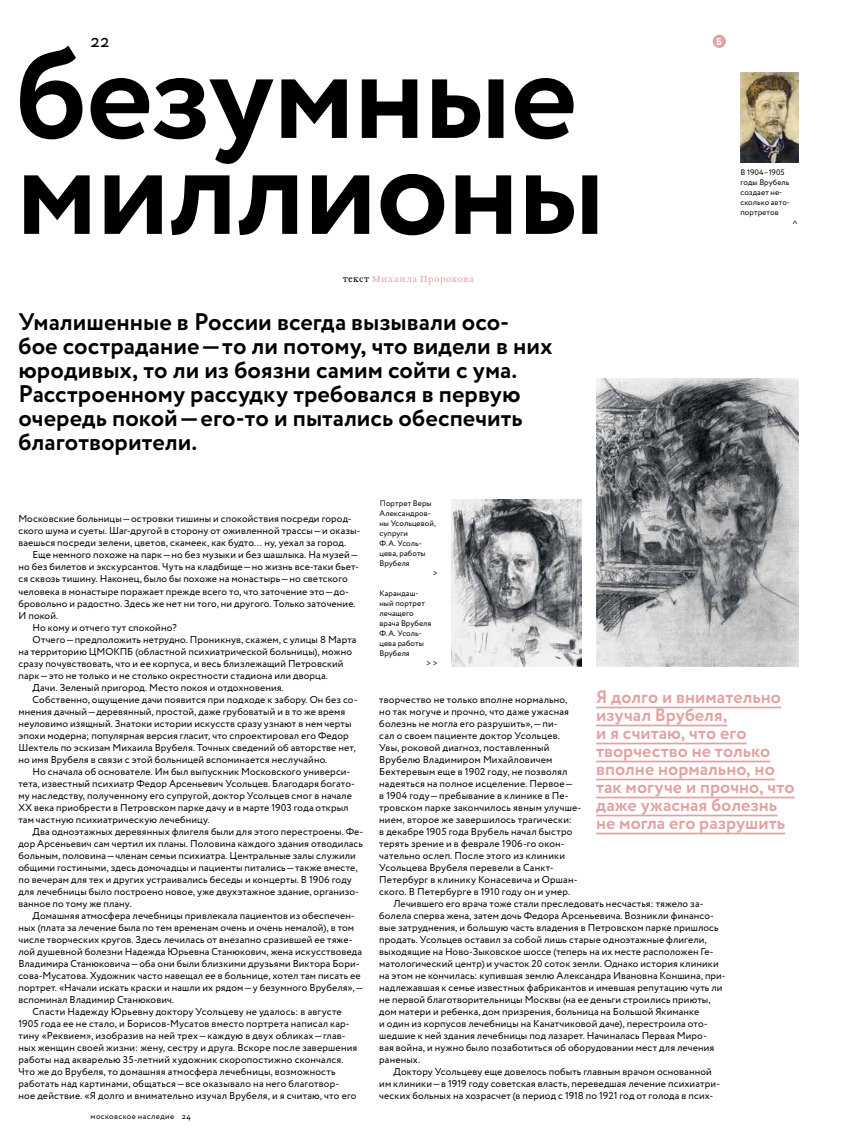
<style>
.page{position:relative;width:851px;height:1134px;background:#fff}
.page>*{position:absolute;margin:0;border:0;box-sizing:border-box;transform-origin:0 0}
.t1{font:700 130px/95.9px "Circe";letter-spacing:-.015em;color:#000}
.t2{font:700 24px/24px "Circe";color:#000}
.t3{font:700 18px/18px "Circe";color:#e1a3a1}
.t4{font:18px "Circe";color:#000}
.t5{font:10px/12px "Circe";letter-spacing:.01em;color:#000}
.t6{font:700 10px "Circe";color:#fff}
.t7{font:8.7px "William Caption";letter-spacing:.065em;color:#e1a3a1}
.t8{font:8px/10px "Circe";letter-spacing:.01em;color:#000}
.t9{font:8px "Circe";letter-spacing:.045em;color:#000}
.s1{font-size:9px;color:#000}
</style>
<div class="page">
<div style="left:712px;top:35px;width:13px;height:13px;background:#e1a3a1;border-radius:50%"></div>
<hr style="left:596px;top:707px;width:184px;height:1px;background:#e1a3a1">
<hr style="left:596px;top:725px;width:131px;height:1px;background:#e1a3a1">
<hr style="left:596px;top:743px;width:150px;height:1px;background:#e1a3a1">
<hr style="left:596px;top:761px;width:174px;height:1px;background:#e1a3a1">
<hr style="left:596px;top:779px;width:178px;height:1px;background:#e1a3a1">
<hr style="left:596px;top:797px;width:198px;height:1px;background:#e1a3a1">
<hr style="left:596px;top:815px;width:181px;height:1px;background:#e1a3a1">
<hr style="left:596px;top:833px;width:189px;height:1px;background:#e1a3a1">
<img style="left:740px;top:72px;width:58px;height:90px">
<img style="left:596px;top:378px;width:202px;height:288px">
<img style="left:451px;top:499px;width:130px;height:167px">
<h3 class="t4" style="left:91px;top:29px;width:20px">22</h3>
<p class="t6" style="left:716px;top:35px;width:8px">Б</p>
<h1 class="t1" style="left:16px;top:52px;width:591px">безумные миллионы</h1>
<p class="t7" style="left:342px;top:273px;width:132px"><span class="s1">текст</span> Михаила Пророкова</p>
<p class="t2" style="left:18px;top:311px;width:535px">Умалишенные в России всегда вызывали осо&shy;бое сострадание—то ли потому, что видели в них юродивых, то ли из боязни самим сойти с ума.<br>Расстроенному рассудку требовался в первую очередь покой—его‑то и пытались обеспечить благотворители.</p>
<p class="t8" style="left:740px;top:167px;width:51px">В 1904–1905 годы Врубель создает не‑ сколько авто‑ портретов</p>
<p class="t8" style="left:799px;top:220px;width:6px;rotate:90deg">&lt;</p>
<p class="t5" style="left:18px;top:513px;width:343px">Московские больницы—островки тишины и спокойствия посреди город‑ ского шума и суеты. Шаг-другой в сторону от оживленной трассы—и оказы‑ ваешься посреди зелени, цветов, скамеек, как будто… ну, уехал за город.</p>
<p class="t5" style="left:33px;top:549px;width:327px">Еще немного похоже на парк—но без музыки и без шашлыка. На музей—</p>
<p class="t5" style="left:18px;top:561px;width:342px">но без билетов и экскурсантов. Чуть на кладбище—но жизнь все‑таки бьет‑</p>
<p class="t5" style="left:18px;top:573px;width:331px">ся сквозь тишину. Наконец, было бы похоже на монастырь—но светского</p>
<p class="t5" style="left:18px;top:585px;width:332px">человека в монастыре поражает прежде всего то, что заточение это—до‑</p>
<p class="t5" style="left:18px;top:597px;width:339px">бровольно и радостно. Здесь же нет ни того, ни другого. Только заточение.</p>
<p class="t5" style="left:18px;top:609px;width:41px">И покой.</p>
<p class="t5" style="left:33px;top:621px;width:145px">Но кому и отчего тут спокойно?</p>
<p class="t5" style="left:33px;top:633px;width:325px">Отчего—предположить нетрудно. Проникнув, скажем, с улицы 8 Марта</p>
<p class="t5" style="left:18px;top:645px;width:335px">на территорию ЦМОКПБ (областной психиатрической больницы), можно</p>
<p class="t5" style="left:18px;top:657px;width:326px">сразу почувствовать, что и ее корпуса, и весь близлежащий Петровский</p>
<p class="t5" style="left:18px;top:669px;width:311px">парк—это не только и не столько окрестности стадиона или дворца.</p>
<p class="t5" style="left:33px;top:681px;width:252px">Дачи. Зеленый пригород. Место покоя и отдохновения.</p>
<p class="t5" style="left:33px;top:693px;width:326px">Собственно, ощущение дачи появится при подходе к забору. Он без со‑</p>
<p class="t5" style="left:18px;top:705px;width:328px">мнения дачный—деревянный, простой, даже грубоватый и в то же время</p>
<p class="t5" style="left:18px;top:717px;width:334px">неуловимо изящный. Знатоки истории искусств сразу узнают в нем черты</p>
<p class="t5" style="left:18px;top:729px;width:332px">эпохи модерна; популярная версия гласит, что спроектировал его Федор</p>
<p class="t5" style="left:18px;top:741px;width:339px">Шехтель по эскизам Михаила Врубеля. Точных сведений об авторстве нет,</p>
<p class="t5" style="left:18px;top:753px;width:310px">но имя Врубеля в связи с этой больницей вспоминается неслучайно.</p>
<p class="t5" style="left:33px;top:765px;width:319px">Но сначала об основателе. Им был выпускник Московского универси‑</p>
<p class="t5" style="left:18px;top:777px;width:338px">тета, известный психиатр Федор Арсеньевич Усольцев. Благодаря богато‑</p>
<p class="t5" style="left:18px;top:789px;width:335px">му наследству, полученному его супругой, доктор Усольцев смог в начале</p>
<p class="t5" style="left:18px;top:801px;width:331px">ХХ века приобрести в Петровском парке дачу и в марте 1903 года открыл</p>
<p class="t5" style="left:18px;top:813px;width:193px">там частную психиатрическую лечебницу.</p>
<p class="t5" style="left:33px;top:825px;width:332px">Два одноэтажных деревянных флигеля были для этого перестроены. Фе‑</p>
<p class="t5" style="left:18px;top:837px;width:346px">дор Арсеньевич сам чертил их планы. Половина каждого здания отводилась</p>
<p class="t5" style="left:18px;top:849px;width:339px">больным, половина—членам семьи психиатра. Центральные залы служили</p>
<p class="t5" style="left:18px;top:861px;width:340px">общими гостиными, здесь домочадцы и пациенты питались—также вместе,</p>
<p class="t5" style="left:18px;top:873px;width:335px">по вечерам для тех и других устраивались беседы и концерты. В 1906 году</p>
<p class="t5" style="left:18px;top:885px;width:342px">для лечебницы было построено новое, уже двухэтажное здание, организо‑</p>
<p class="t5" style="left:18px;top:897px;width:115px">ванное по тому же плану.</p>
<p class="t5" style="left:33px;top:909px;width:323px">Домашняя атмосфера лечебницы привлекала пациентов из обеспечен‑</p>
<p class="t5" style="left:18px;top:921px;width:337px">ных (плата за лечение была по тем временам очень и очень немалой), в том</p>
<p class="t5" style="left:18px;top:933px;width:335px">числе творческих кругов. Здесь лечилась от внезапно сразившей ее тяже‑</p>
<p class="t5" style="left:18px;top:945px;width:345px">лой душевной болезни Надежда Юрьевна Станюкович, жена искусствоведа</p>
<p class="t5" style="left:18px;top:957px;width:342px">Владимира Станюковича—оба они были близкими друзьями Виктора Бори‑</p>
<p class="t5" style="left:18px;top:969px;width:344px">сова-Мусатова. Художник часто навещал ее в больнице, хотел там писать ее</p>
<p class="t5" style="left:18px;top:981px;width:346px">портрет. «Начали искать краски и нашли их рядом—у безумного Врубеля»,—</p>
<p class="t5" style="left:18px;top:993px;width:157px">вспоминал Владимир Станюкович.</p>
<p class="t5" style="left:33px;top:1005px;width:310px">Спасти Надежду Юрьевну доктору Усольцеву не удалось: в августе</p>
<p class="t5" style="left:18px;top:1017px;width:333px">1905 года ее не стало, и Борисов-Мусатов вместо портрета написал кар‑</p>
<p class="t5" style="left:18px;top:1029px;width:329px">тину «Реквием», изобразив на ней трех—каждую в двух обликах—глав‑</p>
<p class="t5" style="left:18px;top:1041px;width:340px">ных женщин своей жизни: жену, сестру и друга. Вскоре после завершения</p>
<p class="t5" style="left:18px;top:1053px;width:326px">работы над акварелью 35‑летний художник скоропостижно скончался.</p>
<p class="t5" style="left:18px;top:1065px;width:318px">Что же до Врубеля, то домашняя атмосфера лечебницы, возможность</p>
<p class="t5" style="left:18px;top:1077px;width:322px">работать над картинами, общаться—все оказывало на него благотвор‑</p>
<p class="t5" style="left:18px;top:1089px;width:339px">ное действие. «Я долго и внимательно изучал Врубеля, и я считаю, что его</p>
<p class="t9" style="left:91px;top:1111px;width:102px">московское наследие 24</p>
<p class="t8" style="left:380px;top:499px;width:53px">Портрет Веры</p>
<p class="t8" style="left:379px;top:509px;width:53px">Александров‑</p>
<p class="t8" style="left:379px;top:519px;width:58px">ны Усольцевой,</p>
<p class="t8" style="left:379px;top:529px;width:30px">супруги</p>
<p class="t8" style="left:379px;top:539px;width:44px">Ф.А. Усоль‑</p>
<p class="t8" style="left:379px;top:549px;width:48px">цева, работы</p>
<p class="t8" style="left:379px;top:559px;width:32px">Врубеля</p>
<p class="t8" style="left:432px;top:569px;width:6px">&gt;</p>
<p class="t8" style="left:379px;top:589px;width:41px">Карандаш‑</p>
<p class="t8" style="left:379px;top:599px;width:47px">ный портрет</p>
<p class="t8" style="left:379px;top:609px;width:36px">лечащего</p>
<p class="t8" style="left:379px;top:619px;width:53px">врача Врубеля</p>
<p class="t8" style="left:379px;top:629px;width:44px">Ф.А. Усоль‑</p>
<p class="t8" style="left:379px;top:639px;width:46px">цева работы</p>
<p class="t8" style="left:379px;top:649px;width:32px">Врубеля</p>
<p class="t8" style="left:426px;top:659px;width:13px">&gt; &gt;</p>
<h3 class="t3" style="left:596px;top:689px;width:200px">Я долго и внимательно изучал Врубеля,<br>и я считаю, что его творчество не только вполне нормально, но так могуче и прочно, что даже ужасная болезнь не могла его разрушить</h3>
<p class="t5" style="left:379px;top:693px;width:203px">творчество не только вполне нормально, но так могуче и прочно, что даже ужасная болезнь не могла его разрушить»,—пи‑<br>сал о своем пациенте доктор Усольцев.<br>Увы, роковой диагноз, поставленный Врубелю Владимиром Михайловичем Бехтеревым еще в 1902 году, не позволял надеяться на полное исцеление. Первое—<br>в 1904 году—пребывание в клинике в Пе‑ тровском парке закончилось явным улучше‑ нием, второе же завершилось трагически:<br>в декабре 1905 года Врубель начал быстро терять зрение и в феврале 1906‑го окон‑ чательно ослеп. После этого из клиники Усольцева Врубеля перевели в Санкт-Петербург в клинику Конасевича и Оршан‑ ского. В Петербурге в 1910 году он и умер.</p>
<p class="t5" style="left:379px;top:897px;width:348px;text-indent:14px">Лечившего его врача тоже стали преследовать несчастья: тяжело за‑ болела сперва жена, затем дочь Федора Арсеньевича. Возникли финансо‑ вые затруднения, и большую часть владения в Петровском парке пришлось продать. Усольцев оставил за собой лишь старые одноэтажные флигели, выходящие на Ново-Зыковское шоссе (теперь на их месте расположен Ге‑ матологический центр) и участок 20 соток земли. Однако история клиники на этом не кончилась: купившая землю Александра Ивановна Коншина, при‑ надлежавшая к семье известных фабрикантов и имевшая репутацию чуть ли не первой благотворительницы Москвы (на ее деньги строились приюты, дом матери и ребенка, дом призрения, больница на Большой Якиманке<br>и один из корпусов лечебницы на Канатчиковой даче), перестроила ото‑ шедшие к ней здания лечебницы под лазарет. Начиналась Первая Миро‑<br>вая война, и нужно было позаботиться об оборудовании мест для лечения раненых.</p>
<p class="t5" style="left:379px;top:1065px;width:342px;text-indent:14px">Доктору Усольцеву еще довелось побыть главным врачом основанной им клиники—в 1919 году советская власть, переведшая лечение психиатри‑ ческих больных на хозрасчет (в период с 1918 по 1921 год от голода в псих‑</p>
</div>
